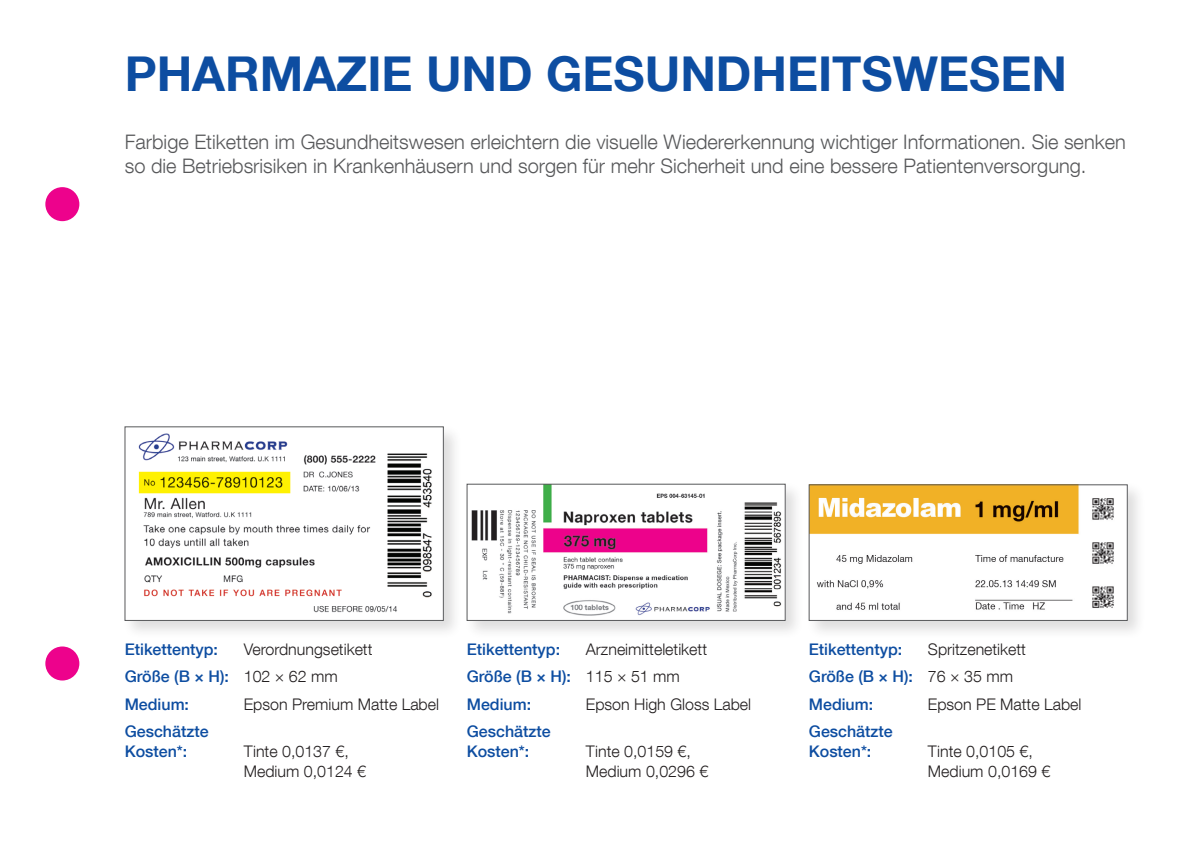
<style>
.page{position:relative;width:1202px;height:862px;background:#fff}
.page>*{position:absolute;margin:0;border:0;box-sizing:border-box;transform-origin:0 0}
.t1{font:700 48px "Helvetica Neue LT Com";color:#0d4da1}
.t2{font:300 20px/24px "Helvetica Neue LT Com";color:#57585a}
.t3{font:300 16px/20px "Helvetica Neue LT Com";color:#231f20}
.t4{font:500 16px/20px "Helvetica Neue LT Com";color:#0d4da1}
</style>
<div class="page">
<div style="left:122px;top:423px;width:340px;height:216px;background:#231f20;opacity:.15"></div>
<img style="left:127px;top:428px;width:315px;height:191px">
<div style="left:125px;top:426px;width:319px;height:195px;border:1px solid #57585a"></div>
<div style="left:464px;top:481px;width:340px;height:158px;background:#231f20;opacity:.15"></div>
<img style="left:469px;top:486px;width:314px;height:133px">
<div style="left:467px;top:484px;width:318px;height:137px;border:1px solid #57585a"></div>
<div style="left:806px;top:481px;width:340px;height:158px;background:#231f20;opacity:.15"></div>
<img style="left:811px;top:486px;width:314px;height:133px">
<div style="left:809px;top:484px;width:318px;height:137px;border:1px solid #57585a"></div>
<div style="left:45px;top:187px;width:34px;height:34px;background:#ed028c;border-radius:50%"></div>
<div style="left:45px;top:646px;width:34px;height:34px;background:#ed028c;border-radius:50%"></div>
<p class="t1" style="left:125px;top:44px;width:944px">PHARMAZIE UND GESUNDHEITSWESEN</p>
<p class="t2" style="left:125px;top:129px;width:1003px">Farbige Etiketten im Gesundheitswesen erleichtern die visuelle Wiedererkennung wichtiger Informationen. Sie senken so die Betriebsrisiken in Krankenhäusern und sorgen für mehr Sicherheit und eine bessere Patientenversorgung.</p>
<p class="t4" style="left:125px;top:639px;width:95px">Etikettentyp:</p>
<p class="t3" style="left:244px;top:639px;width:130px">Verordnungsetikett</p>
<p class="t4" style="left:467px;top:639px;width:95px">Etikettentyp:</p>
<p class="t3" style="left:586px;top:639px;width:123px">Arzneimitteletikett</p>
<p class="t4" style="left:809px;top:639px;width:95px">Etikettentyp:</p>
<p class="t3" style="left:928px;top:639px;width:100px">Spritzenetikett</p>
<p class="t4" style="left:125px;top:666px;width:106px">Größe (B × H):</p>
<p class="t3" style="left:244px;top:666px;width:96px">102 × 62 mm</p>
<p class="t4" style="left:467px;top:666px;width:106px">Größe (B × H):</p>
<p class="t3" style="left:586px;top:666px;width:96px">115 × 51 mm</p>
<p class="t4" style="left:809px;top:666px;width:106px">Größe (B × H):</p>
<p class="t3" style="left:928px;top:666px;width:87px">76 × 35 mm</p>
<p class="t4" style="left:125px;top:694px;width:66px">Medium:</p>
<p class="t3" style="left:244px;top:693px;width:197px">Epson Premium Matte Label</p>
<p class="t4" style="left:467px;top:694px;width:66px">Medium:</p>
<p class="t3" style="left:586px;top:693px;width:167px">Epson High Gloss Label</p>
<p class="t4" style="left:809px;top:694px;width:66px">Medium:</p>
<p class="t3" style="left:928px;top:693px;width:155px">Epson PE Matte Label</p>
<p class="t4" style="left:125px;top:721px;width:85px">Geschätzte<br>Kosten*:</p>
<p class="t4" style="left:467px;top:721px;width:85px">Geschätzte<br>Kosten*:</p>
<p class="t4" style="left:809px;top:721px;width:85px">Geschätzte<br>Kosten*:</p>
<p class="t3" style="left:244px;top:741px;width:124px">Tinte 0,0137 €,<br>Medium 0,0124 €</p>
<p class="t3" style="left:586px;top:741px;width:124px">Tinte 0,0159 €,<br>Medium 0,0296 €</p>
<p class="t3" style="left:928px;top:741px;width:124px">Tinte 0,0105 €,<br>Medium 0,0169 €</p>
</div>
